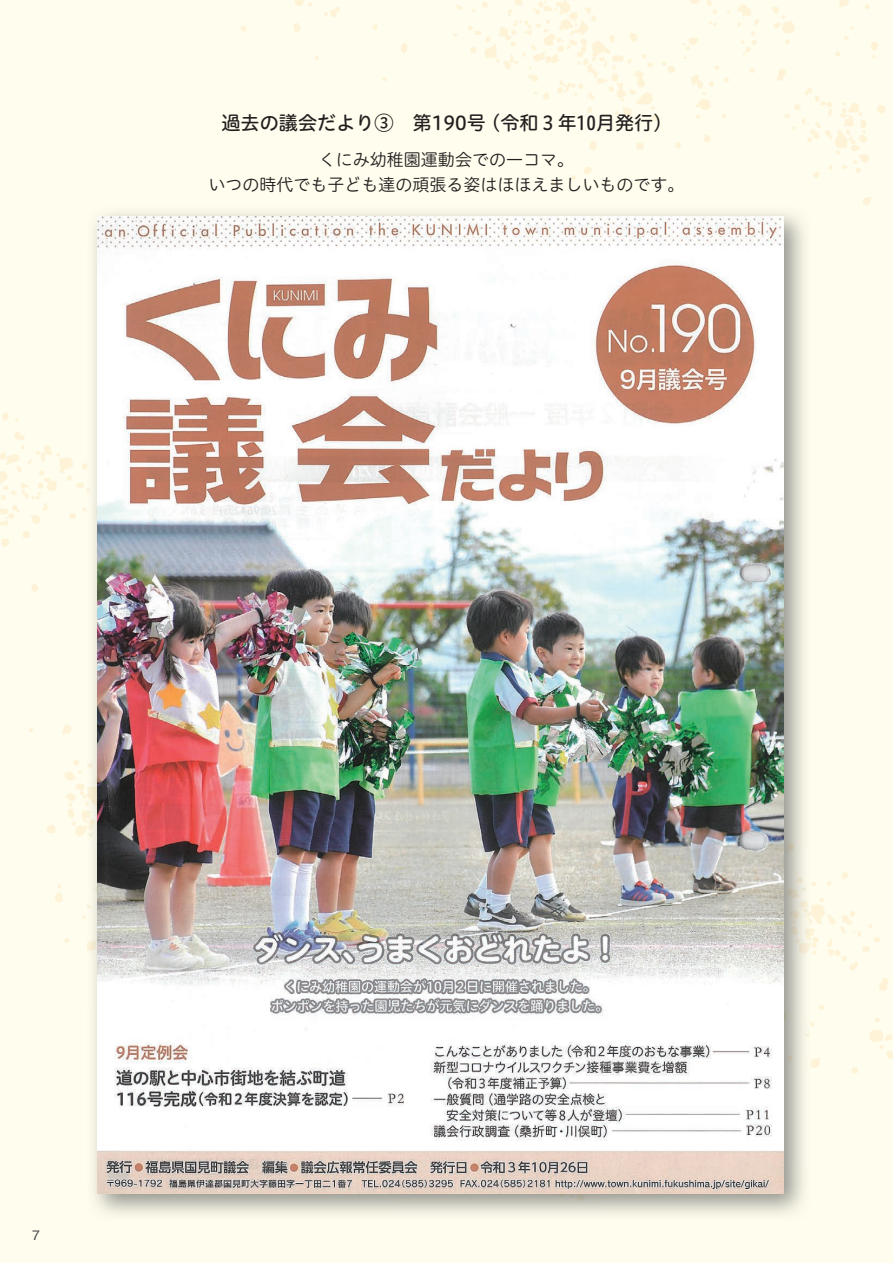
<style>
.page{position:relative;width:893px;height:1263px;background:#fff}
.page>*{position:absolute;margin:0;border:0;box-sizing:border-box;transform-origin:0 0}
.t1{font:19.2px "Hiragino UD Sans R Std W5";color:#231f20}
.t2{font:16.95px/24.5px "Hiragino UD Sans R Std W3";color:#231f20;text-align:center}
.t3{font:13.8px "Helvetica";color:#4b4c4d}
</style>
<div class="page">
<div style="left:0;top:0;width:893px;height:210px;background:#fffded"></div>
<div style="left:0;top:210px;width:104px;height:1053px;background:#fffded"></div>
<div style="left:789px;top:210px;width:104px;height:1053px;background:#fffded"></div>
<img style="left:88px;top:206px;width:723px;height:1014px">
<img style="left:98px;top:216px;width:685px;height:977px">
<p class="t1" style="left:221px;top:108px;width:266px">過去の議会だより③　第190号</p>
<p class="t2" style="left:208px;top:146px;width:478px">くにみ幼稚園運動会での一コマ。<br>いつの時代でも子ども達の頑張る姿はほほえましいものです。</p>
<p class="t1" style="left:481px;top:108px;width:193px">（令和３年10月発行(</p>
<p class="t3" style="left:32px;top:1225px;width:9px">7</p>
</div>
